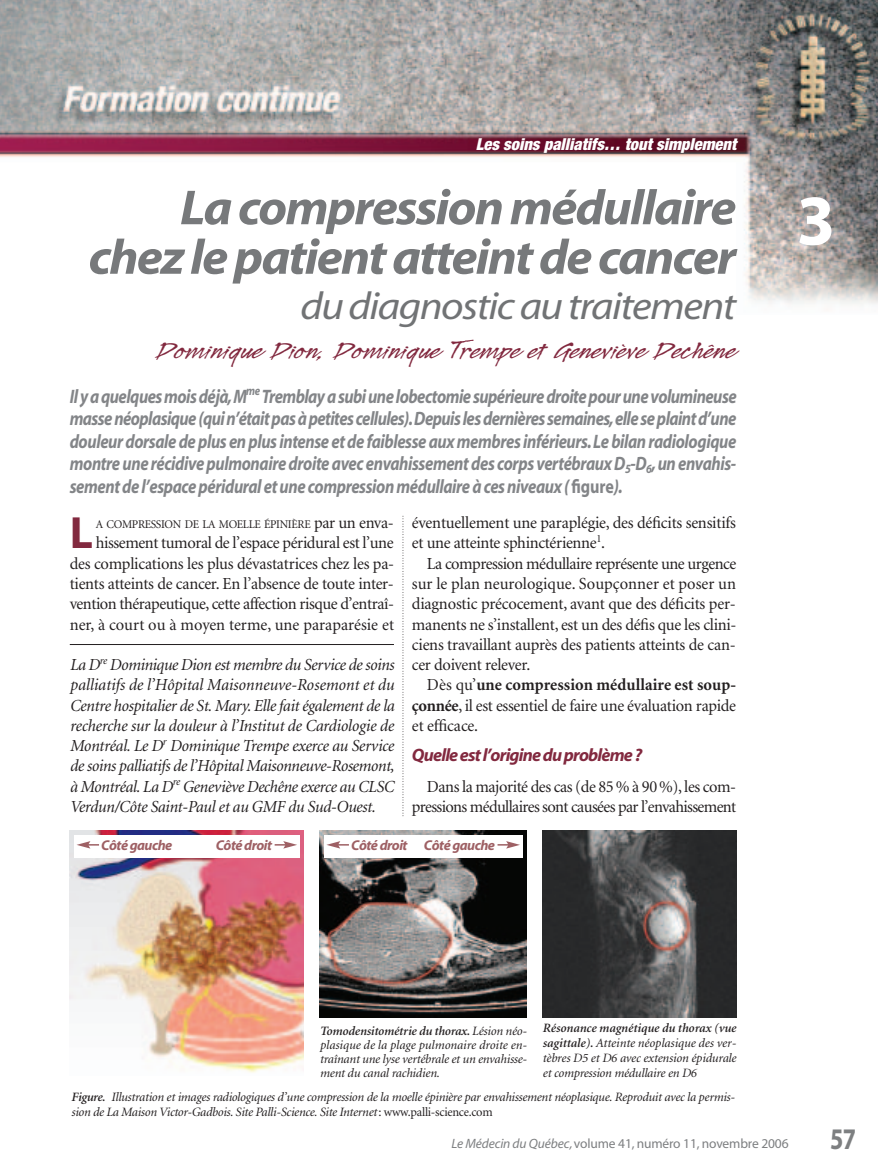
<style>
.page{position:relative;width:878px;height:1175px;background:#fff}
.page>*{position:absolute;margin:0;border:0;box-sizing:border-box;transform-origin:0 0}
.t1{font:700 72px "Myriad";color:#fff}
.t2{font:italic 700 49.5px/49.5px "Myriad";letter-spacing:-.035em;color:#77797b;text-align:right;scale:1.05 1}
.t3{font:700 45.3px "Myriad";color:#82293f}
.t4{font:italic 39px "Myriad";letter-spacing:-.035em;color:#717375;scale:1.1 1}
.t5{font:700 30px "Myriad";color:#7d7f81;scale:.8 1}
.t6{font:27px "Legault Std";color:#82293f;scale:1.2 1}
.t7{font:italic 700 19.5px/22.5px "Myriad";letter-spacing:-.025em;color:#838588;text-align:justify;scale:.85 1}
.t8{font:italic 700 18px "Myriad";letter-spacing:-.045em;color:#82293f}
.t9{font:16.8px/20.2px "Minion";letter-spacing:-.02em;color:#231f20;text-align:justify}
.t10{font:italic 16.8px/20.2px "Minion";letter-spacing:-.02em;color:#231f20;text-align:justify}
.t11{font:16.8px/20.2px "Minion";letter-spacing:-.04em;color:#231f20;text-align:right}
.t12{font:italic 900 condensed 16.5px "Helvetica Neue";color:#fff}
.t13{font:italic 700 14.25px "Myriad";letter-spacing:-.035em;color:#9e6064}
.t14{font:13.5px "Myriad";letter-spacing:-.01em;color:#7d7f81}
.t15{font:italic 12.75px/15px "Minion";letter-spacing:-.02em;color:#231f20;text-align:justify}
.t16{font:11.85px "Minion";letter-spacing:-.03em;color:#231f20}
.s1{font-style:normal}
.s2{font-size:11.7px}
.s3{font-size:16.8px}
.s4{font-weight:700}
.s5{font-weight:600}
.s6{font-style:italic}
</style>
<div class="page">
<img style="left:0;top:0;width:878px;height:304px">
<svg style="left:402px;top:516px;width:1px;height:301px"></svg>
<hr style="left:70px;top:644px;width:324px;height:1px;background:#231f20">
<img style="left:70px;top:830px;width:234px;height:243px">
<img style="left:320px;top:830px;width:206px;height:187px">
<img style="left:542px;top:830px;width:194px;height:187px">
<div style="left:324px;top:835px;width:198px;height:22px;background:#fff"></div>
<svg style="left:326px;top:841px;width:23px;height:7px"></svg>
<svg style="left:497px;top:841px;width:23px;height:7px"></svg>
<div style="left:74px;top:835px;width:225px;height:22px;background:#fff"></div>
<svg style="left:77px;top:841px;width:22px;height:7px"></svg>
<svg style="left:274px;top:841px;width:23px;height:7px"></svg>
<p class="t12" style="left:476px;top:138px;width:262px">Les soins palliatifs… tout simplement</p>
<h2 class="t2" style="left:89px;top:188px;width:618px">La compression médullaire chez le patient atteint de cancer</h2>
<h3 class="t4" style="left:300px;top:291px;width:398px">du diagnostic au traitement</h3>
<h3 class="t6" style="left:156px;top:333px;width:484px">Dominique Dion, Dominique Trempe et Geneviève Dechêne</h3>
<p class="t7" style="left:70px;top:387px;width:786px">Il y a quelques mois déjà,M<sup>me</sup> Tremblay a subi une lobectomie supérieure droite pour une volumineuse masse néoplasique (qui n’était pas à petites cellules).Depuis les dernières semaines,elle se plaint d’une douleur dorsale de plus en plus intense et de faiblesse aux membres inférieurs.Le bilan radiologique montre une récidive pulmonaire droite avec envahissement des corps vertébraux D<sub>5</sub>-D<sub>6</sub>, un envahis&shy;sement de l’espace péridural et une compression médullaire à ces niveaux ( <span class="s1">figure</span>).</p>
<h3 class="t3" style="left:70px;top:516px;width:25px">L</h3>
<p class="t16" style="left:96px;top:520px;width:299px">A COMPRESSION DE LA MOELLE ÉPINI<span class="s2">È</span>RE <span class="s3">par un enva-</span></p>
<p class="t9" style="left:70px;top:534px;width:326px;text-indent:26px">hissement tumoral de l’espace péridural est l’une des complications les plus dévastatrices chez les pa&shy;tients atteints de cancer. En l’absence de toute inter&shy;vention thérapeutique, cette affection risque d’entraî&shy;ner, à court ou à moyen terme, une paraparésie et</p>
<p class="t10" style="left:70px;top:656px;width:326px">La D<sup>re</sup> Dominique Dion est membre du Service de soins palliatifs de l’Hôpital Maisonneuve-Rosemont et du Centre hospitalier de St. Mary. Elle fait également de la recherche sur la douleur à l’Institut de Cardiologie de Montréal. Le D<sup>r</sup> Dominique Trempe exerce au Service de soins palliatifs de l’Hôpital Maisonneuve-Rosemont, à Montréal. La D<sup>re</sup> Geneviève Dechêne exerce au CLSC Verdun/Côte Saint-Paul et au GMF du Sud-Ouest.</p>
<p class="t9" style="left:412px;top:514px;width:325px">éventuellement une paraplégie, des déficits sensitifs et une atteinte sphinctérienne<sup>1</sup>.</p>
<p class="t9" style="left:412px;top:554px;width:326px;text-indent:15px">La compression médullaire représente une urgence sur le plan neurologique. Soupçonner et poser un diagnostic précocement, avant que des déficits per&shy;manents ne s’installent, est un des défis que les clini&shy;ciens travaillant auprès des patients atteints de can&shy;cer doivent relever.</p>
<p class="t9" style="left:412px;top:676px;width:325px;text-indent:15px">Dès qu’<span class="s4">une compression médullaire est soup&shy;çonnée</span>, il est essentiel de faire une évaluation rapide et efficace.</p>
<p class="t8" style="left:412px;top:748px;width:232px">Quelle est l’origine du problème?</p>
<p class="t11" style="left:412px;top:777px;width:326px">Dans la majorité des cas (de 85 % à 90 %), les com&shy;pressions médullaires sont causées par l’envahissement</p>
<p class="t13" style="left:101px;top:840px;width:73px">Côté gauche</p>
<p class="t13" style="left:216px;top:840px;width:58px">Côté droit</p>
<p class="t13" style="left:351px;top:840px;width:145px">Côté droit Côté gauche</p>
<h1 class="t1" style="left:796px;top:193px;width:40px">3</h1>
<p class="t15" style="left:320px;top:1024px;width:209px;line-height:14.2px"><span class="s5">Tomodensitométrie du thorax.</span> Lésion néo&shy;plasique de la plage pulmonaire droite en&shy;traînant une lyse vertébrale et un envahisse&shy;ment du canal rachidien.</p>
<p class="t15" style="left:542px;top:1021px;width:195px"><span class="s5">Résonance magnétique du thorax (vue sagittale).</span> Atteinte néoplasique des ver&shy;tèbres D5 et D6 avec extension épidurale et compression médullaire en D6</p>
<p class="t15" style="left:71px;top:1090px;width:665px"><span class="s5">Figure.</span> Illustration et images radiologiques d’une compression de la moelle épinière par envahissement néoplasique. Reproduit avec la permis&shy;sion de La Maison Victor-Gadbois. Site Palli-Science. Site Internet<span class="s1">: www.palli-science.com</span></p>
<p class="t14" style="left:451px;top:1138px;width:338px"><span class="s6">Le Médecin du Québec,</span>volume 41, numéro 11, novembre 2006</p>
<h3 class="t5" style="left:830px;top:1127px;width:34px">57</h3>
</div>
